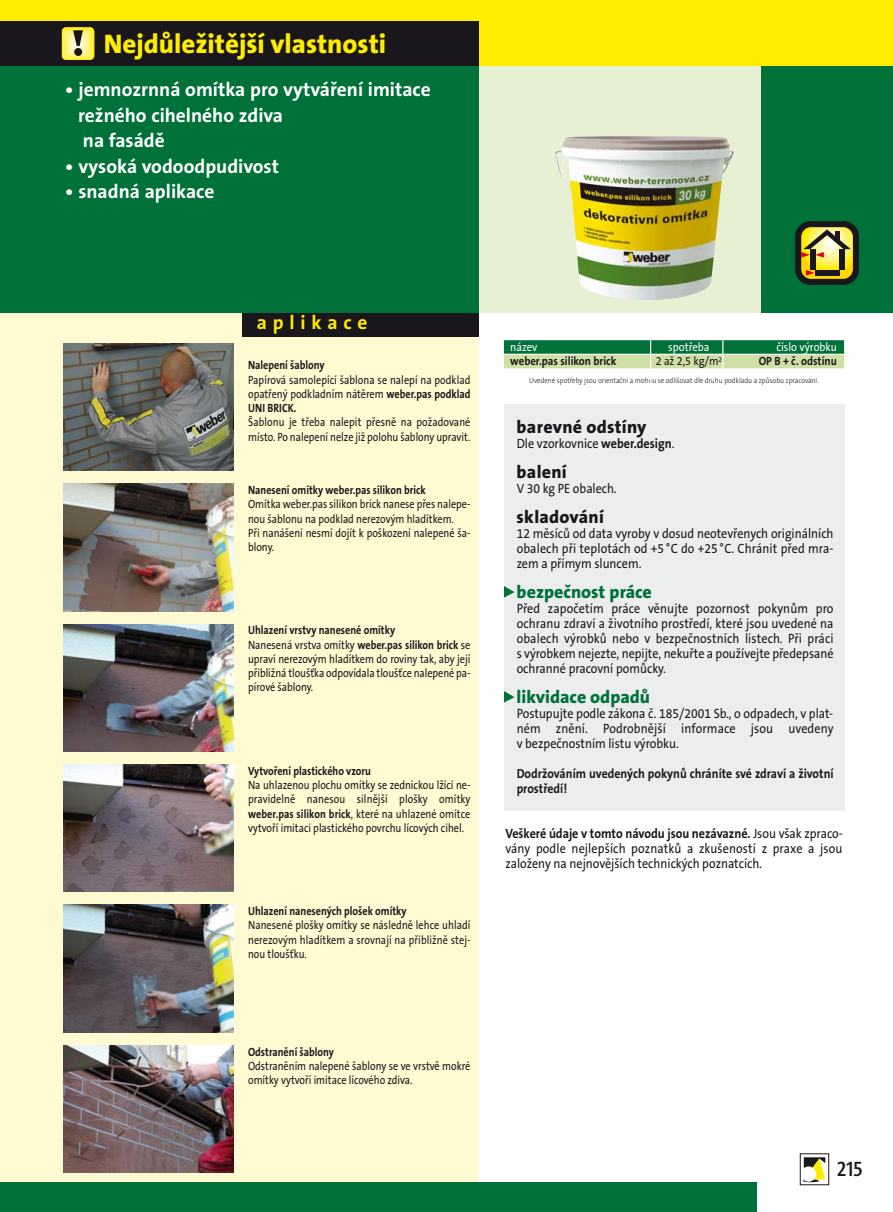
<style>
.page{position:relative;width:893px;height:1212px;background:#fff}
.page>*{position:absolute;margin:0;border:0;box-sizing:border-box;transform-origin:0 0}
.t1{font:800 27px "The Sans CE B8";color:#ffed00}
.t2{font:600 21px "The Sans Cd CELF";color:#1a171c;scale:1.05 1}
.t3{font:700 19.5px/25.5px "The Sans CE B7";color:#fff}
.t4{font:700 19.5px "The Sans CE B7";letter-spacing:.3em;color:#ffed00}
.t5{font:800 18px "The Sans CE B8";letter-spacing:.015em;color:#1a171c}
.t6{font:800 18px "The Sans CE B8";color:#007139}
.t7{font:13.5px/15px "The Sans CE B5 Plain";color:#1a171c;text-align:justify;scale:.9 1}
.t8{font:700 13.2px/15px "The Sans CE B7";color:#1a171c;scale:.9 1}
.t9{font:12px/14.2px "The Sans CE B5 Plain";color:#1a171c;scale:.85 1}
.t10{font:700 12px "The Sans CE B7";color:#1a171c;scale:.9 1}
.t11{font:12px "The Sans CE B5 Plain";color:#fff;scale:.9 1}
.t12{font:12px "The Sans CE B5 Plain";color:#1a171c;scale:.9 1}
.t13{font:300 7.65px "The Sans CE B3";color:#1a171c;scale:.9 1}
.s1{font-family:"The Sans CE B7";font-weight:700}
</style>
<div class="page">
<div style="left:0;top:313px;width:478px;height:899px;background:#fffad1"></div>
<img style="left:64px;top:764px;width:170px;height:128px">
<img style="left:64px;top:905px;width:170px;height:127px">
<img style="left:64px;top:1045px;width:170px;height:128px">
<img style="left:64px;top:624px;width:170px;height:128px">
<img style="left:64px;top:343px;width:170px;height:128px">
<img style="left:64px;top:484px;width:170px;height:127px">
<div style="left:478px;top:66px;width:283px;height:247px;background:#e8f0d4"></div>
<div style="left:761px;top:66px;width:132px;height:247px;background:#007139"></div>
<div style="left:0;top:1182px;width:757px;height:30px;background:#007139"></div>
<div style="left:0;top:0;width:893px;height:66px;background:#ffed00"></div>
<div style="left:0;top:21px;width:478px;height:45px;background:#1a171c"></div>
<svg style="left:62px;top:27px;width:32px;height:33px"></svg>
<div style="left:242px;top:313px;width:236px;height:24px;background:#1a171c"></div>
<div style="left:0;top:66px;width:479px;height:247px;background:#007139"></div>
<div style="left:795px;top:221px;width:64px;height:64px;background:#1a171c;border-radius:15px"></div>
<svg style="left:801px;top:227px;width:52px;height:52px"></svg>
<div style="left:810px;top:249px;width:5px;height:21px;background:#1a171c"></div>
<div style="left:839px;top:249px;width:5px;height:21px;background:#1a171c"></div>
<div style="left:815px;top:270px;width:24px;height:5px;background:#1a171c"></div>
<svg style="left:801px;top:229px;width:50px;height:29px"></svg>
<svg style="left:806px;top:270px;width:9px;height:6px"></svg>
<svg style="left:73px;top:30px;width:10px;height:16px"></svg>
<div style="left:74px;top:48px;width:8px;height:8px;background:#1a171c;border-radius:50%"></div>
<svg style="left:802px;top:1157px;width:24px;height:26px"></svg>
<div style="left:800px;top:1153px;width:29px;height:32px;border:1px solid #1a171c"></div>
<svg style="left:804px;top:1157px;width:21px;height:22px"></svg>
<hr style="left:803px;top:1179px;width:16px;height:3px;background:#1a171c;border-radius:50%">
<div style="left:801px;top:1166px;width:15px;height:16px;background:#fff;border-radius:50%"></div>
<div style="left:504px;top:404px;width:340px;height:406px;background:#eceded"></div>
<svg style="left:504px;top:586px;width:11px;height:12px"></svg>
<svg style="left:504px;top:691px;width:11px;height:12px"></svg>
<div style="left:504px;top:340px;width:340px;height:14px;background:#007139"></div>
<div style="left:504px;top:355px;width:340px;height:13px;background:#cfe0a4"></div>
<hr style="left:722px;top:340px;width:1px;height:44px;background:#fff">
<hr style="left:650px;top:340px;width:1px;height:44px;background:#fff">
<img style="left:555px;top:136px;width:179px;height:164px">
<p class="t1" style="left:104px;top:33px;width:284px">Nejdůležitější vlastnosti</p>
<p class="t3" style="left:78px;top:79px;width:354px;text-indent:-13px">• jemnozrnná omítka pro vytváření imitace režného cihelného zdiva<br>na fasádě</p>
<p class="t3" style="left:65px;top:155px;width:215px">• vysoká vodoodpudivost</p>
<p class="t3" style="left:65px;top:181px;width:151px">• snadná aplikace</p>
<p class="t4" style="left:257px;top:315px;width:112px">aplikace</p>
<p class="t9" style="left:248px;top:359px;width:263px"><span class="s1">Nalepení šablony<br></span>Papírová samolepící šablona se nalepí na podklad opatřený podkladním nátěrem <span class="s1">weber.pas podklad UNI BRICK.<br></span>Šablonu je třeba nalepit přesně na požadované místo. Po nalepení nelze již polohu šablony upravit.</p>
<p class="t9" style="left:248px;top:484px;width:263px"><span class="s1">Nanesení omítky weber.pas silikon brick<br></span>Omítka weber.pas silikon brick nanese přes nalepe&shy;nou šablonu na podklad nerezovým hladítkem.<br>Při nanášení nesmí dojít k poškození nalepené ša&shy;blony.</p>
<p class="t9" style="left:248px;top:624px;width:263px"><span class="s1">Uhlazení vrstvy nanesené omítky<br></span>Nanesená vrstva omítky <span class="s1">weber.pas silikon brick</span> se upraví nerezovým hladítkem do roviny tak, aby její přibližná tloušťka odpovídala tloušťce nalepené pa&shy;pírové šablony.</p>
<p class="t9" style="left:248px;top:765px;width:263px"><span class="s1">Vytvoření plastického vzoru<br></span>Na uhlazenou plochu omítky se zednickou lžící ne&shy;pravidelně nanesou silnější plošky omítky <span class="s1">weber.pas silikon brick</span>, které na uhlazené omítce vytvoří imitaci plastického povrchu lícových cihel.</p>
<p class="t9" style="left:248px;top:905px;width:263px"><span class="s1">Uhlazení nanesených plošek omítky<br></span>Nanesené plošky omítky se následně lehce uhladí nerezovým hladítkem a srovnají na přibližně stej&shy;nou tloušťku.</p>
<p class="t11" style="left:510px;top:342px;width:32px">název</p>
<p class="t11" style="left:668px;top:342px;width:47px">spotřeba</p>
<p class="t11" style="left:776px;top:342px;width:69px">číslo výrobku</p>
<p class="t10" style="left:510px;top:356px;width:119px">weber.pas silikon brick</p>
<p class="t12" style="left:656px;top:356px;width:75px">2 až 2,5 kg/m<sup>2</sup></p>
<p class="t10" style="left:759px;top:356px;width:88px">OP B + č. odstínu</p>
<p class="t13" style="left:529px;top:377px;width:323px">Uvedené spotřeby jsou orientační a mohou se odlišovat dle druhu podkladu a způsobu zpracování.</p>
<p class="t5" style="left:517px;top:419px;width:131px">barevné odstíny</p>
<p class="t7" style="left:517px;top:437px;width:177px">Dle vzorkovnice <span class="s1">weber.design</span>.</p>
<p class="t5" style="left:517px;top:464px;width:52px">balení</p>
<p class="t7" style="left:517px;top:482px;width:113px">V 30 kg PE obalech.</p>
<p class="t5" style="left:517px;top:509px;width:89px">skladování</p>
<p class="t7" style="left:517px;top:527px;width:354px">12 měsíců od data vyroby v dosud neotevřenych originálních obalech při teplotách od +5 °C do +25 °C. Chránit před mra&shy;zem a přímym sluncem.</p>
<p class="t6" style="left:517px;top:584px;width:137px">bezpečnost práce</p>
<p class="t7" style="left:517px;top:602px;width:354px">Před započetím práce věnujte pozornost pokynům pro ochranu zdraví a životního prostředí, které jsou uvedené na obalech výrobků nebo v bezpečnostních listech. Při práci s výrobkem nejezte, nepijte, nekuřte a používejte předepsané ochranné pracovní pomůcky.</p>
<p class="t6" style="left:517px;top:689px;width:135px">likvidace odpadů</p>
<p class="t7" style="left:517px;top:707px;width:354px">Postupujte podle zákona č. 185/2001 Sb., o odpadech, v plat&shy;ném znění. Podrobnější informace jsou uvedeny v bezpeč nostním listu výrobku.</p>
<p class="t8" style="left:517px;top:767px;width:354px">Dodržováním uvedených pokynů chráníte své zdraví a životní prostředí!</p>
<p class="t7" style="left:505px;top:827px;width:376px"><span class="s1">Veškeré údaje v tomto návodu jsou nezávazné.</span> Jsou však zpraco&shy;vány podle nejlepších poznatků a zkušeností z praxe a jsou založeny na nejnovějších technických poznatcích.</p>
<p class="t9" style="left:248px;top:1045px;width:263px"><span class="s1">Odstranění šablony<br></span>Odstraněním nalepené šablony se ve vrstvě mokré omítky vytvoří imitace lícového zdiva.</p>
<p class="t2" style="left:837px;top:1161px;width:25px">215</p>
</div>
